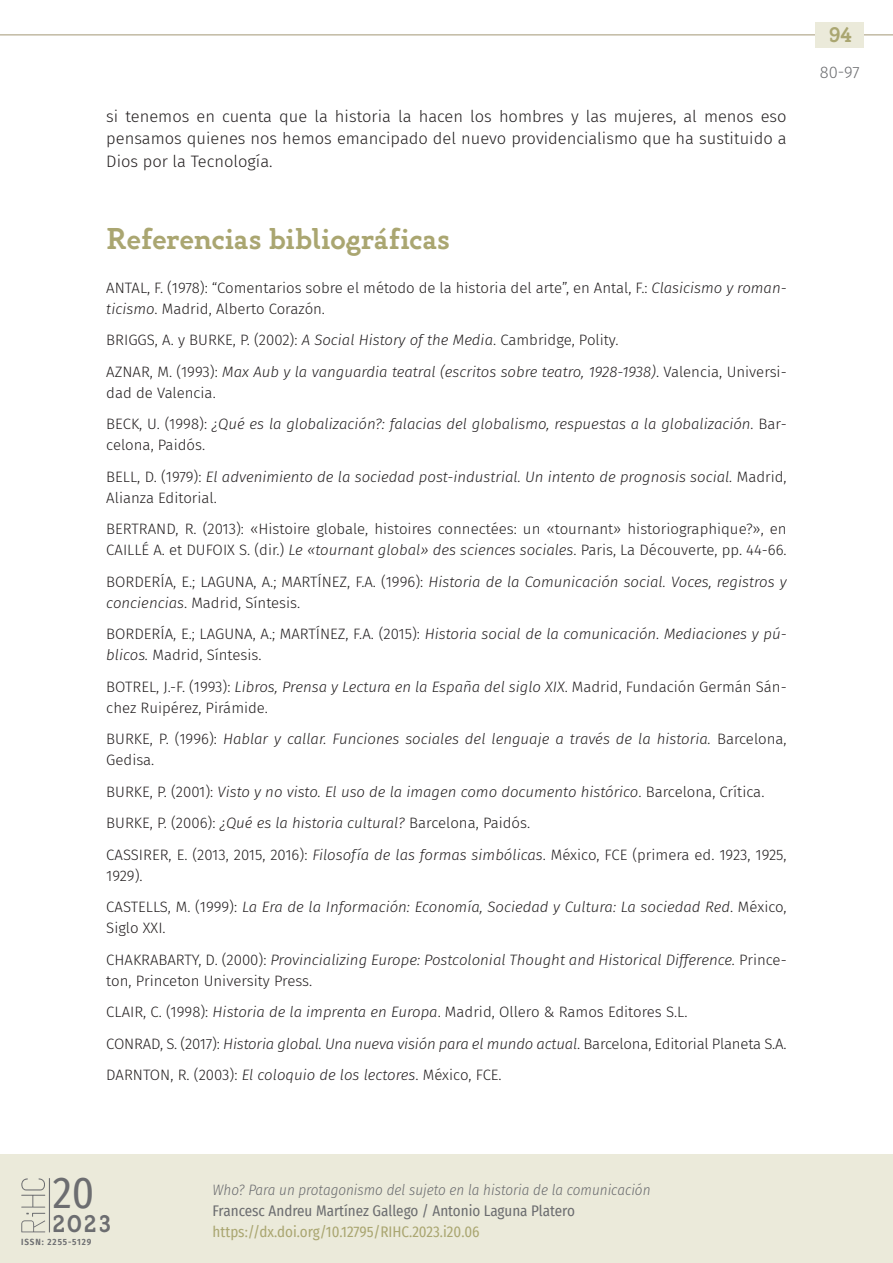
<style>
.page{position:relative;width:893px;height:1263px;background:#fff}
.page>*{position:absolute;margin:0;border:0;box-sizing:border-box;transform-origin:0 0}
.t1{font:43.2px "Fira Sans Condensed";color:#6c6d70}
._40_enunc_1{font:600 30px "Gambero";color:#aaa671}
.t2{font:600 24px "Gambero";color:#6c6d70}
.t3{font:600 21px "Gambero";color:#aaa671}
._00_bsc{font:300 16.5px/22.5px "Fira Sans";color:#231f20;text-align:justify}
.t4{font:300 16.5px "Fira Sans";color:#6c6d70}
._80_bibliografía{font:300 15px/21px "Fira Sans";color:#231f20}
._80_bibliografía-2{font:italic 300 15px/21px "Fira Sans";color:#231f20}
.t5{font:italic 300 15px "Fira Sans Condensed";color:#6c6d70}
.t6{font:15px "Fira Sans Condensed";color:#6c6d70}
.t7{font:15px "Fira Sans Condensed";color:#aaa671}
.t8{font:600 9px "Fira Sans Condensed";letter-spacing:.1em;color:#6c6d70}
.s1{font-style:italic}
.s2{font-style:normal}
</style>
<div class="page">
<hr style="left:0;top:34px;width:893px;height:1px;background:#aea385">
<div style="left:816px;top:22px;width:48px;height:26px;background:#ebeada"></div>
<div style="left:0;top:1154px;width:893px;height:109px;background:#ebeada"></div>
<hr style="left:49px;top:1178px;width:1px;height:54px;background:#6c6d70">
<svg style="left:21px;top:1178px;width:24px;height:29px"></svg>
<svg style="left:21px;top:1213px;width:24px;height:19px"></svg>
<p class="_00_bsc" style="left:106px;top:105px;width:682px">si tenemos en cuenta que la historia la hacen los hombres y las mujeres, al menos eso pensamos quienes nos hemos emancipado del nuevo providencialismo que ha sustituido a Dios por la Tecnología.</p>
<p class="_40_enunc_1" style="left:106px;top:220px;width:345px">Referencias bibliográficas</p>
<p class="_80_bibliografía" style="left:106px;top:277px;width:682px">ANTAL, F. (1978): “Comentarios sobre el método de la historia del arte”, en Antal, F.: <span class="s1">Clasicismo y roman&shy;ticismo</span>. Madrid, Alberto Corazón.</p>
<p class="_80_bibliografía" style="left:106px;top:329px;width:514px">BRIGGS, A. y BURKE, P. (2002): <span class="s1">A Social History of the Media</span>. Cambridge, Polity.</p>
<p class="_80_bibliografía-2" style="left:106px;top:361px;width:682px"><span class="s2">AZNAR, M. (1993):</span> Max Aub y la vanguardia teatral (escritos sobre teatro, 1928-1938)<span class="s2">. Valencia, Universi&shy;dad de Valencia.</span></p>
<p class="_80_bibliografía-2" style="left:106px;top:413px;width:682px"><span class="s2">BECK, U. (1998):</span> ¿Qué es la globalización?: falacias del globalismo, respuestas a la globalización. <span class="s2">Bar&shy;celona, Paidós.</span></p>
<p class="_80_bibliografía-2" style="left:106px;top:466px;width:682px"><span class="s2">BELL, D. (1979):</span> El advenimiento de la sociedad post-industrial. Un intento de prognosis social. <span class="s2">Madrid,<br>Alianza Editorial.</span></p>
<p class="_80_bibliografía" style="left:106px;top:518px;width:682px">BERTRAND, R. (2013): «Histoire globale, histoires connectées: un «tournant» historiographique?», en<br>CAILLÉ A. et DUFOIX S. (dir.) <span class="s1">Le «tournant global» des sciences sociales</span>. Paris, La Découverte, pp. 44-66.</p>
<p class="_80_bibliografía" style="left:106px;top:571px;width:682px">BORDERÍA, E.; LAGUNA, A.; MARTÍNEZ, F.A. (1996): <span class="s1">Historia de la Comunicación social. Voces, registros y conciencias</span>. Madrid, Síntesis.</p>
<p class="_80_bibliografía" style="left:106px;top:623px;width:682px">BORDERÍA, E.; LAGUNA, A.; MARTÍNEZ, F.A. (2015): <span class="s1">Historia social de la comunicación. Mediaciones y pú&shy;blicos.</span> Madrid, Síntesis.</p>
<p class="_80_bibliografía" style="left:106px;top:676px;width:682px">BOTREL, J.-F. (1993): <span class="s1">Libros, Prensa y Lectura en la España del siglo XIX</span>. Madrid, Fundación Germán Sán&shy;chez Ruipérez, Pirámide.</p>
<p class="_80_bibliografía-2" style="left:106px;top:728px;width:682px"><span class="s2">BURKE, P. (1996):</span> Hablar y callar. Funciones sociales del lenguaje a través de la historia. <span class="s2">Barcelona,<br>Gedisa.</span></p>
<p class="_80_bibliografía-2" style="left:106px;top:781px;width:660px"><span class="s2">BURKE, P. (2001):</span> Visto y no visto. El uso de la imagen como documento histórico<span class="s2">. Barcelona, Crítica.</span></p>
<p class="_80_bibliografía" style="left:106px;top:812px;width:425px">BURKE, P. (2006): <span class="s1">¿Qué es la historia cultural?</span> Barcelona, Paidós.</p>
<p class="_80_bibliografía" style="left:106px;top:844px;width:682px">CASSIRER, E. (2013, 2015, 2016): <span class="s1">Filosofía de las formas simbólicas</span>. México, FCE (primera ed. 1923, 1925,<br>1929).</p>
<p class="_80_bibliografía-2" style="left:106px;top:896px;width:682px"><span class="s2">CASTELLS, M. (1999):</span> La Era de la Información: Economía, Sociedad y Cultura: La sociedad Red<span class="s2">. México,<br>Siglo XXI.</span></p>
<p class="_80_bibliografía-2" style="left:106px;top:949px;width:682px"><span class="s2">CHAKRABARTY, D. (2000):</span> Provincializing Europe: Postcolonial Thought and Historical Difference. <span class="s2">Prince&shy;ton, Princeton University Press.</span></p>
<p class="_80_bibliografía" style="left:106px;top:1001px;width:583px">CLAIR, C. (1998): <span class="s1">Historia de la imprenta en Europa</span>. Madrid, Ollero &amp; Ramos Editores S.L.</p>
<p class="_80_bibliografía" style="left:106px;top:1033px;width:682px">CONRAD, S. (2017): <span class="s1">Historia global. Una nueva visión para el mundo actual</span>. Barcelona, Editorial Planeta S.A.</p>
<p class="_80_bibliografía" style="left:106px;top:1064px;width:397px">DARNTON, R. (2003): <span class="s1">El coloquio de los lectores</span>. México, FCE.</p>
<h3 class="t3" style="left:829px;top:22px;width:25px">94</h3>
<p class="t4" style="left:820px;top:60px;width:41px">80-97</p>
<h1 class="t1" style="left:53px;top:1160px;width:43px">20</h1>
<h3 class="t2" style="left:53px;top:1209px;width:60px">2023</h3>
<p class="t8" style="left:21px;top:1234px;width:71px">ISSN: 2255-5129</p>
<p class="t5" style="left:213px;top:1179px;width:439px">Who? Para un protagonismo del sujeto en la historia de la comunicación</p>
<p class="t6" style="left:213px;top:1199px;width:364px">Francesc Andreu Martínez Gallego / Antonio Laguna Platero</p>
<p class="t7" style="left:213px;top:1220px;width:268px">https://dx.doi.org/10.12795/RIHC.2023.i20.06</p>
</div>
